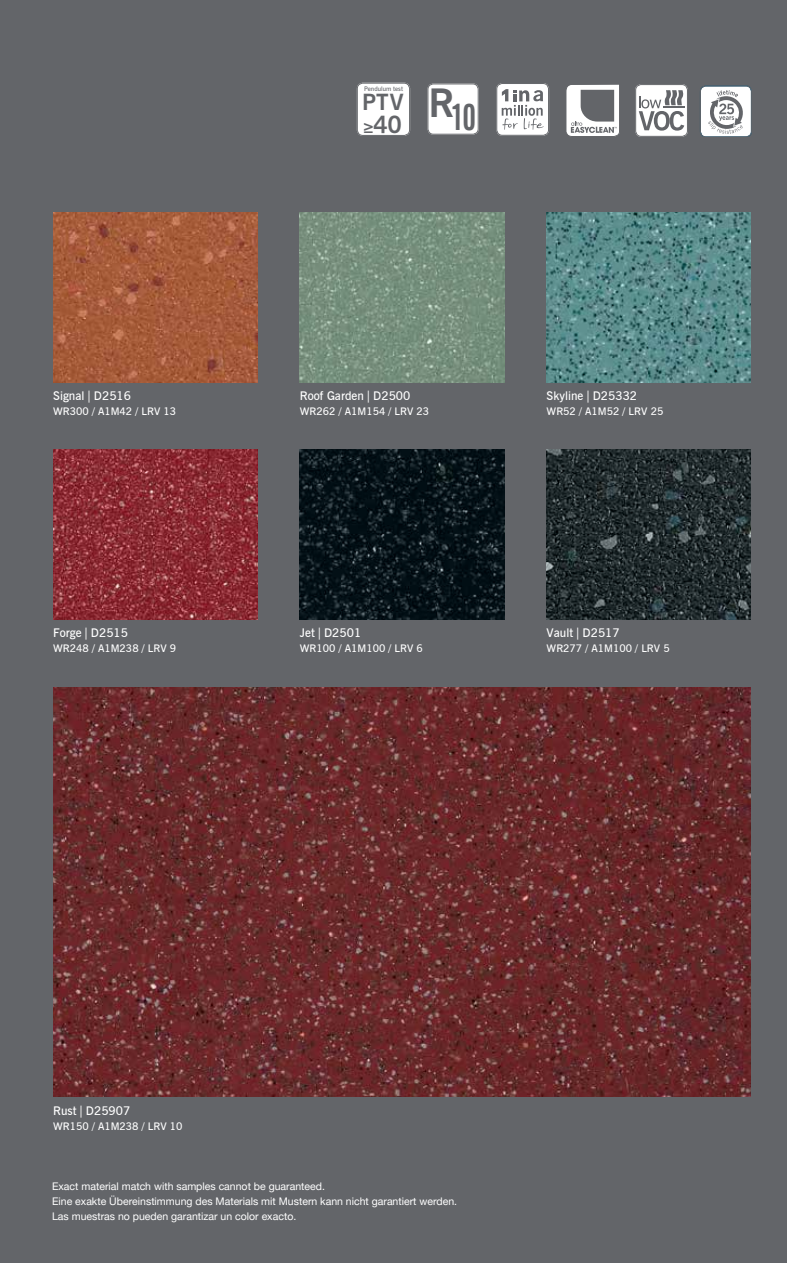
<style>
.page{position:relative;width:787px;height:1263px;background:#636569}
.page>*{position:absolute;margin:0;border:0;box-sizing:border-box;transform-origin:0 0}
.t1{font:700 23.85px "News Gothic BT";color:#636569}
.t2{font:700 22.35px "News Gothic BT";color:#636569}
.t3{font:600 12px "News Gothic BT";color:#fff}
.t4{font:10.5px/15px "Helvetica Neue LT Pro";color:#fff}
.t5{font:600 10.5px "News Gothic BT";color:#fff}
.t6{font:600 6.3px "News Gothic BT";color:#636569}
.s1{font-family:"Helvetica Neue LT Pro";font-weight:400}
.s2{font-family:"Myriad Pro";font-size:17.85px}
.s3{font-stretch:extra-condensed;font-size:35.85px}
</style>
<div class="page">
<img style="left:53px;top:688px;width:697px;height:408px">
<img style="left:53px;top:213px;width:204px;height:170px">
<img style="left:300px;top:213px;width:204px;height:170px">
<img style="left:546px;top:213px;width:204px;height:170px">
<img style="left:53px;top:449px;width:204px;height:171px">
<img style="left:300px;top:449px;width:204px;height:171px">
<img style="left:546px;top:449px;width:204px;height:171px">
<svg style="left:357px;top:83px;width:53px;height:53px;background:#f4f4f4"></svg>
<svg style="left:427px;top:83px;width:51px;height:52px;background:#f2f2f3"></svg>
<svg style="left:635px;top:84px;width:53px;height:53px"></svg>
<svg style="left:496px;top:83px;width:53px;height:53px"></svg>
<svg style="left:566px;top:84px;width:54px;height:53px"></svg>
<svg style="left:700px;top:85px;width:52px;height:52px"></svg>
<p class="t3" style="left:53px;top:389px;width:79px">Signal <span class="s1">|</span> D2516</p>
<p class="t5" style="left:53px;top:405px;width:125px">WR300 / A1M42 / LRV 13</p>
<p class="t3" style="left:53px;top:626px;width:76px">Forge <span class="s1">|</span> D2515</p>
<p class="t5" style="left:53px;top:642px;width:125px">WR248 / A1M238 / LRV 9</p>
<p class="t6" style="left:364px;top:85px;width:40px">Pendulum test</p>
<h2 class="t2" style="left:362px;top:89px;width:43px">PTV</h2>
<h1 class="t1" style="left:363px;top:110px;width:115px"><span class="s2">≥</span>40 <sup>R</sup><span class="s3">10</span></h1>
<p class="t3" style="left:300px;top:389px;width:112px">Roof Garden <span class="s1">|</span> D2500</p>
<p class="t5" style="left:300px;top:405px;width:131px">WR262 / A1M154 / LRV 23</p>
<p class="t3" style="left:300px;top:626px;width:63px">Jet <span class="s1">|</span> D2501</p>
<p class="t5" style="left:300px;top:642px;width:125px">WR100 / A1M100 / LRV 6</p>
<p class="t3" style="left:546px;top:389px;width:92px">Skyline <span class="s1">|</span> D25332</p>
<p class="t5" style="left:546px;top:405px;width:118px">WR52 / A1M52 / LRV 25</p>
<p class="t3" style="left:546px;top:626px;width:75px">Vault <span class="s1">|</span> D2517</p>
<p class="t5" style="left:546px;top:642px;width:125px">WR277 / A1M100 / LRV 5</p>
<p class="t3" style="left:53px;top:1103px;width:79px">Rust <span class="s1">|</span> D25907</p>
<p class="t5" style="left:53px;top:1119px;width:131px">WR150 / A1M238 / LRV 10</p>
<p class="t4" style="left:52px;top:1178px;width:406px">Exact material match with samples cannot be guaranteed.<br>Eine exakte Übereinstimmung des Materials mit Mustern kann nicht garantiert werden.<br>Las muestras no pueden garantizar un color exacto.</p>
</div>
